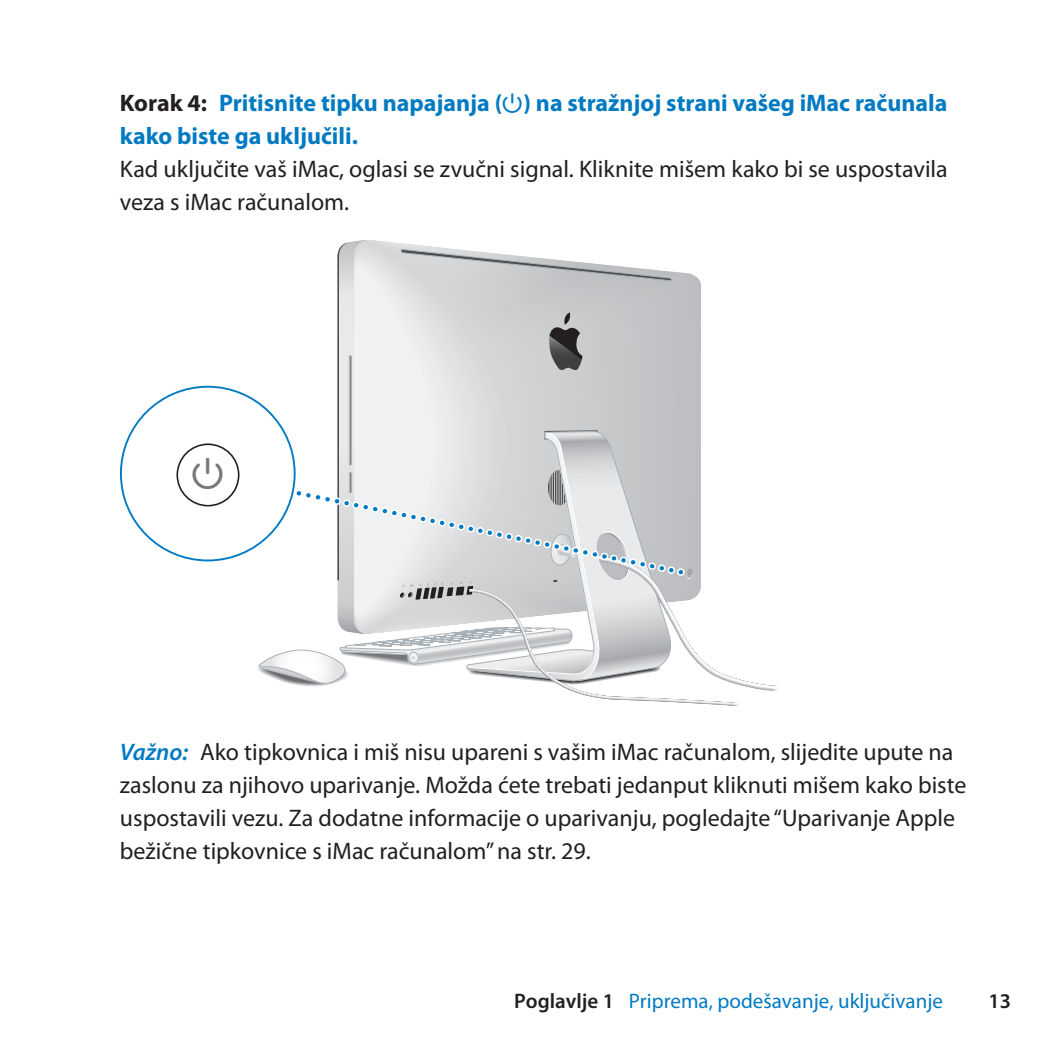
<style>
.page{position:relative;width:1063px;height:1063px;background:#fff}
.page>*{position:absolute;margin:0;border:0;box-sizing:border-box;transform-origin:0 0}
.t1{font:38.1px "Apple Icon Four";color:#76787b}
.t2{font:24px/33px "Myriad Pro";color:#231f20}
.t3{font:700 24px/33px "Myriad Pro";color:#007ac2}
.t4{font:21px "Myriad Pro";color:#007ac2}
.t5{font:600 21px "Myriad Pro";color:#231f20}
.s1{color:#231f20}
.s2{font-family:"Apple Icon Four";font-weight:400}
.s3{font-weight:600;font-style:italic;color:#007ac2}
.s4{font-weight:600;color:#231f20}
</style>
<div class="page">
<div style="left:176px;top:443px;width:63px;height:63px;border:2px solid #231f20;border-radius:50%"></div>
<svg style="left:256px;top:240px;width:522px;height:466px"></svg>
<p class="t3" style="left:120px;top:86px;width:829px"><span class="s1">Korak 4:</span> Pritisnite tipku napajanja (<span class="s2">®</span>) na stražnjoj strani vašeg iMac računala kako biste ga uključili.</p>
<p class="t2" style="left:120px;top:152px;width:829px">Kad uključite vaš iMac, oglasi se zvučni signal. Kliknite mišem kako bi se uspostavila veza s iMac računalom.</p>
<h1 class="t1" style="left:192px;top:450px;width:35px">®</h1>
<p class="t2" style="left:120px;top:735px;width:848px"><span class="s3">Važno:</span> Ako tipkovnica i miš nisu upareni s vašim iMac računalom, slijedite upute na zaslonu za njihovo uparivanje. Možda ćete trebati jedanput kliknuti mišem kako biste uspostavili vezu. Za dodatne informacije o uparivanju, pogledajte “Uparivanje Apple bežične tipkovnice s iMac računalom”na str. 29.</p>
<p class="t4" style="left:514px;top:988px;width:430px"><span class="s4">Poglavlje 1</span> Priprema, podešavanje, uključivanje</p>
<p class="t5" style="left:989px;top:988px;width:24px">13</p>
</div>
